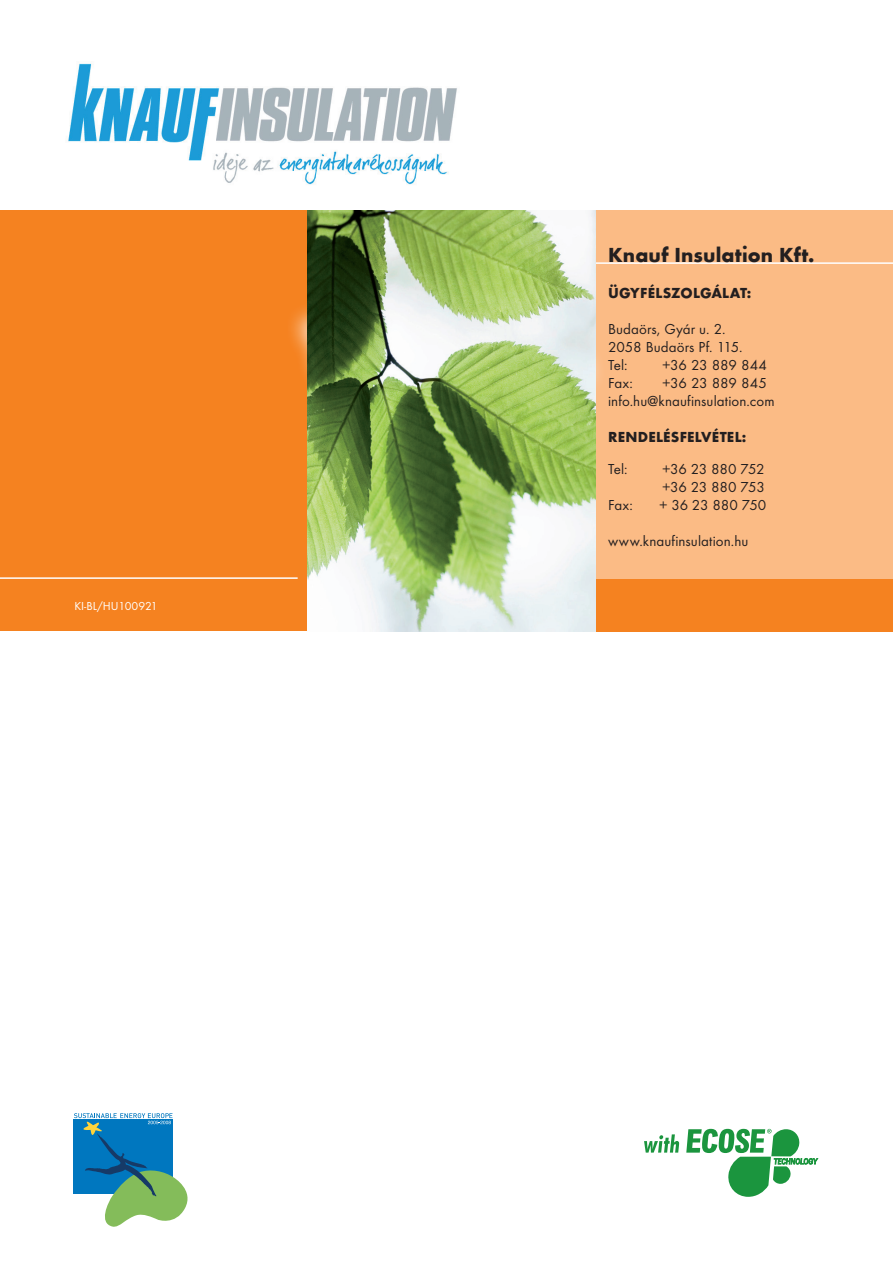
<style>
.page{position:relative;width:893px;height:1263px;background:#fff}
.page>*{position:absolute;margin:0;border:0;box-sizing:border-box;transform-origin:0 0}
.t1{font:700 21px "Futura TEE";letter-spacing:.01em;color:#231f20}
.t2{font:15px/18px "Futura TEE";letter-spacing:.005em;color:#231f20}
.t3{font:700 15px "Futura TEE";color:#231f20}
.t4{font:15px/18px "Futura TEE";letter-spacing:-.02em;color:#231f20}
.t5{font:15px "Futura TEE";letter-spacing:-.015em;color:#231f20}
.t6{font:12px "Futura TEE";color:#fff}
</style>
<div class="page">
<svg style="left:644px;top:1134px;width:35px;height:18px"></svg>
<svg style="left:686px;top:1129px;width:132px;height:68px"></svg>
<div style="left:595px;top:210px;width:298px;height:369px;background:#fbbb85"></div>
<div style="left:0;top:210px;width:308px;height:421px;background:#f58220"></div>
<hr style="left:0;top:577px;width:298px;height:2px;background:#fff">
<div style="left:595px;top:579px;width:298px;height:52px;background:#f58220"></div>
<svg style="left:74px;top:1113px;width:114px;height:114px"></svg>
<hr style="left:595px;top:262px;width:298px;height:2px;background:#fff">
<div style="left:283px;top:254px;width:322px;height:205px;background:#fff;opacity:.75"></div>
<img style="left:298px;top:255px;width:10px;height:210px">
<img style="left:68px;top:63px;width:389px;height:122px">
<img style="left:308px;top:210px;width:287px;height:421px">
<p class="t6" style="left:74px;top:598px;width:85px">KI-BL/HU100921</p>
<h1 class="t1" style="left:608px;top:241px;width:208px">KNAUF INSULATION KFT.</h1>
<p class="t3" style="left:608px;top:283px;width:22px">ÜGYFÉLSZOLGÁLAT</p>
<p class="t3" style="left:747px;top:283px;width:6px">:</p>
<p class="t2" style="left:608px;top:319px;width:136px">Budaörs, Gyár u. 2.<br>2058 Budaörs Pf. 115.<br>Tel:</p>
<p class="t2" style="left:662px;top:355px;width:106px">+36 23 889 844</p>
<p class="t2" style="left:608px;top:373px;width:168px;text-indent:54px">+36 23 889 845 info.hu@knaufinsulation.com</p>
<p class="t3" style="left:608px;top:427px;width:19px">RENDELÉSFELVÉTEL</p>
<p class="t3" style="left:742px;top:427px;width:6px">:</p>
<p class="t2" style="left:608px;top:460px;width:21px">Tel:</p>
<p class="t4" style="left:662px;top:460px;width:104px">+36 23 880 752 +36 23 880 753</p>
<p class="t2" style="left:608px;top:496px;width:26px">Fax:</p>
<p class="t5" style="left:659px;top:496px;width:109px">+ 36 23 880 750</p>
<p class="t2" style="left:608px;top:532px;width:142px">www.knaufinsulation.hu</p>
<p class="t2" style="left:608px;top:373px;width:26px">Fax:</p>
</div>
